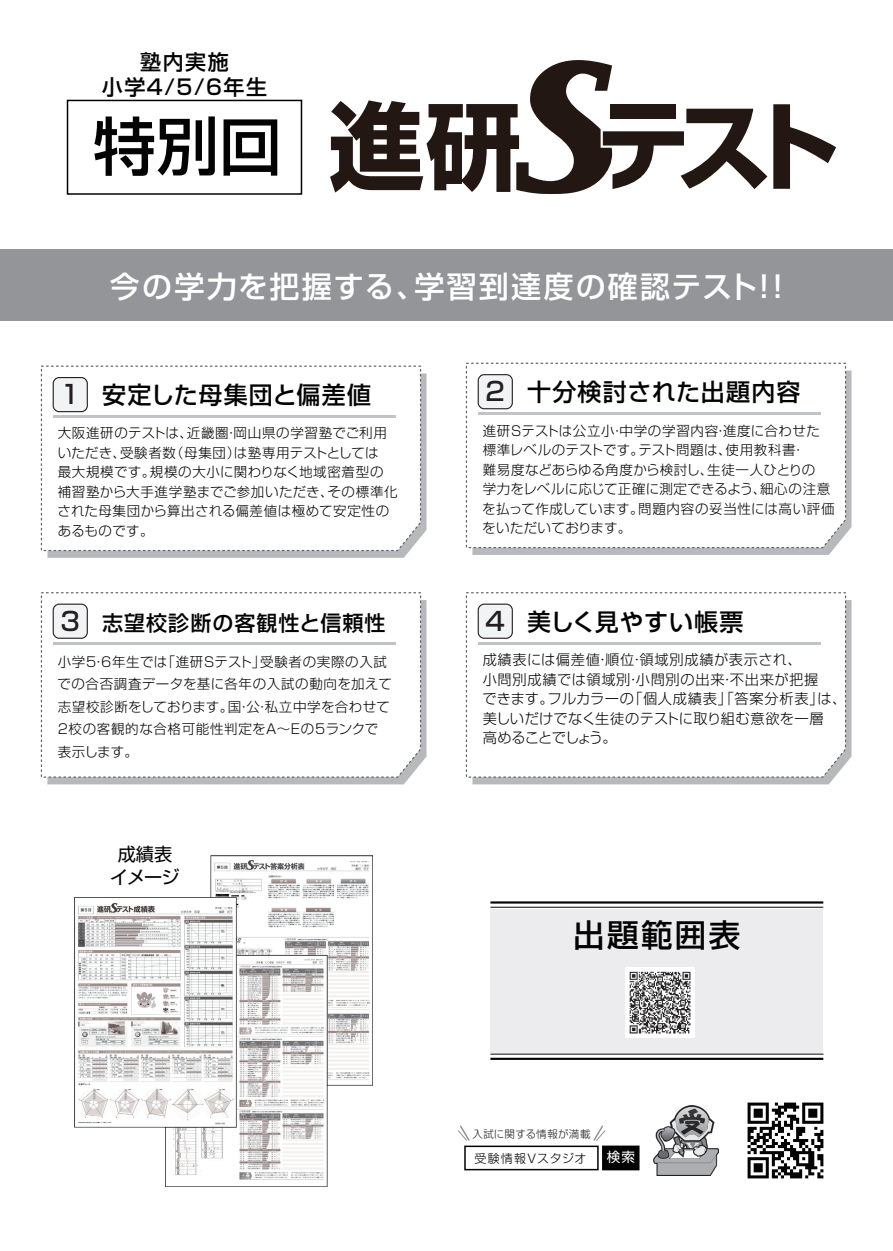
<style>
.page{position:relative;width:893px;height:1251px;background:#fff}
.page>*{position:absolute;margin:0;border:0;box-sizing:border-box;transform-origin:0 0}
.t1{font:500 63px "Shin Go Pro";color:#030303}
.t2{font:500 31.5px "Shin Go Pro";letter-spacing:.075em;color:#030303}
.t3{font:500 30px "Shin Go Pro";letter-spacing:.075em;color:#fff}
.t4{font:500 24px "Shin Go Pro";letter-spacing:.035em;color:#030303}
.t5{font:500 21px "Shin Go Pro";letter-spacing:.05em;color:#030303}
.t6{font:500 21px/25.2px "Shin Go Pro";letter-spacing:.075em;color:#030303;text-align:center}
.t7{font:18.15px/23.7px "Shin Go Pro";letter-spacing:-.04em;color:#030303;text-align:center}
.t8{font:300 14.25px/19.5px "Shin Go Pro";letter-spacing:.03em;color:#030303}
.t9{font:300 13.5px/19.5px "Shin Go Pro";letter-spacing:.03em;color:#030303}
.t10{font:300 13.5px/22.5px "Shin Go Pro";letter-spacing:.05em;color:#030303}
.t11{font:13.5px "Shin Go Pro";color:#fff}
.t12{font:300 12px "Shin Go Pro";letter-spacing:.035em;color:#030303}
.t13{font:300 10.5px "Shin Go Pro";letter-spacing:.03em;color:#231f20}
.s1{font-size:25.5px;color:#231f20}
</style>
<div class="page">
<div style="left:0;top:249px;width:893px;height:72px;background:#939598"></div>
<div style="left:490px;top:908px;width:333px;height:144px;background:#ececee"></div>
<div style="left:67px;top:100px;width:235px;height:95px;border:2px solid #030303"></div>
<hr style="left:490px;top:906px;width:333px;height:1px;background:#030303">
<hr style="left:490px;top:1053px;width:333px;height:1px;background:#030303">
<hr style="left:490px;top:901px;width:333px;height:2px;background:#030303">
<hr style="left:490px;top:1057px;width:333px;height:2px;background:#030303">
<img style="left:625px;top:967px;width:70px;height:70px">
<div style="left:464px;top:1145px;width:135px;height:25px;border:2px solid #030303"></div>
<svg style="left:592px;top:1125px;width:47px;height:45px"></svg>
<svg style="left:457px;top:1125px;width:13px;height:16px"></svg>
<img style="left:653px;top:1105px;width:65px;height:70px">
<img style="left:747px;top:1102px;width:77px;height:77px">
<svg style="left:47px;top:373px;width:379px;height:184px;background:#bbbcbf"></svg>
<svg style="left:40px;top:365px;width:382px;height:186px"></svg>
<div style="left:53px;top:377px;width:34px;height:34px;background:#f2f3f4;border-radius:6px"></div>
<div style="left:53px;top:377px;width:35px;height:35px;border:1px solid #231f20;border-radius:6px"></div>
<hr style="left:53px;top:415px;width:343px;height:3px;background:#c2c3c6">
<svg style="left:472px;top:370px;width:379px;height:185px;background:#bbbcbf"></svg>
<svg style="left:465px;top:362px;width:382px;height:186px"></svg>
<div style="left:478px;top:374px;width:34px;height:34px;background:#f2f3f4;border-radius:6px"></div>
<div style="left:478px;top:374px;width:35px;height:35px;border:1px solid #231f20;border-radius:6px"></div>
<hr style="left:478px;top:413px;width:342px;height:2px;background:#c2c3c6">
<div style="left:47px;top:600px;width:379px;height:184px;background:#b8b9bc"></div>
<svg style="left:40px;top:592px;width:382px;height:186px"></svg>
<div style="left:53px;top:604px;width:34px;height:34px;background:#f2f3f4;border-radius:6px"></div>
<div style="left:53px;top:603px;width:35px;height:35px;border:1px solid #231f20;border-radius:6px"></div>
<hr style="left:53px;top:642px;width:343px;height:2px;background:#c2c3c6">
<div style="left:472px;top:600px;width:379px;height:184px;background:#b8b9bc"></div>
<svg style="left:465px;top:592px;width:382px;height:186px"></svg>
<div style="left:478px;top:604px;width:34px;height:34px;background:#f2f3f4;border-radius:6px"></div>
<div style="left:478px;top:603px;width:35px;height:35px;border:1px solid #231f20;border-radius:6px"></div>
<hr style="left:478px;top:642px;width:342px;height:2px;background:#c2c3c6">
<img style="left:75px;top:855px;width:297px;height:331px">
<svg style="left:773px;top:104px;width:63px;height:85px"></svg>
<svg style="left:330px;top:60px;width:437px;height:134px"></svg>
<h3 class="t6" style="left:102px;top:47px;width:167px">塾内実施<br>小学4/5/6年生</h3>
<h1 class="t1" style="left:93px;top:94px;width:191px">特別回</h1>
<h3 class="t3" style="left:110px;top:262px;width:675px">今の学力を把握する、学習到達度の確認テスト!!</h3>
<h3 class="t4" style="left:61px;top:375px;width:312px"><span class="s1">1</span> 安定した母集団と偏差値</h3>
<p class="t9" style="left:57px;top:422px;width:342px">大阪進研のテストは、近畿圏・岡山県の学習塾でご利用いただき、受験者数（母集団）は塾専用テストとしては<br>最大規模です。規模の大小に関わりなく地域密着型の補習塾から大手進学塾までご参加いただき、その標準化された母集団から算出される偏差値は極めて安定性のあるものです。</p>
<h3 class="t5" style="left:61px;top:605px;width:326px"><span class="s1">3</span> 志望校診断の客観性と信頼性</h3>
<p class="t10" style="left:57px;top:648px;width:336px">小学5・6年生では「進研Sテスト」受験者の実際の入試での合否調査データを基に各年の入試の動向を加えて志望校診断をしております。国・公・私立中学を合わせて<br>2校の客観的な合格可能性判定をA～Eの5ランクで表示します。</p>
<h3 class="t7" style="left:110px;top:839px;width:71px">成績表イメージ</h3>
<h3 class="t4" style="left:486px;top:372px;width:316px"><span class="s1">2</span> 十分検討された出題内容</h3>
<p class="t9" style="left:482px;top:419px;width:354px">進研Sテストは公立小・中学の学習内容・進度に合わせた標準レベルのテストです。テスト問題は、使用教科書・<br>難易度などあらゆる角度から検討し、生徒一人ひとりの<br>学力をレベルに応じて正確に測定できるよう、細心の注意を払って作成しています。問題内容の妥当性には高い評価をいただいております。</p>
<h3 class="t4" style="left:486px;top:602px;width:259px"><span class="s1">4</span> 美しく見やすい帳票</h3>
<p class="t8" style="left:482px;top:648px;width:365px">成績表には偏差値・順位・領域別成績が表示され、<br>小問別成績では領域別・小問別の出来・不出来が把握<br>できます。フルカラーの「個人成績表」「答案分析表」は、美しいだけでなく生徒のテストに取り組む意欲を一層<br>高めることでしょう。</p>
<h2 class="t2" style="left:573px;top:909px;width:168px">出題範囲表</h2>
<p class="t13" style="left:472px;top:1125px;width:120px">入試に関する情報が満載</p>
<p class="t12" style="left:474px;top:1148px;width:114px">受験情報Ｖスタジオ</p>
<p class="t11" style="left:607px;top:1145px;width:30px">検索</p>
</div>
